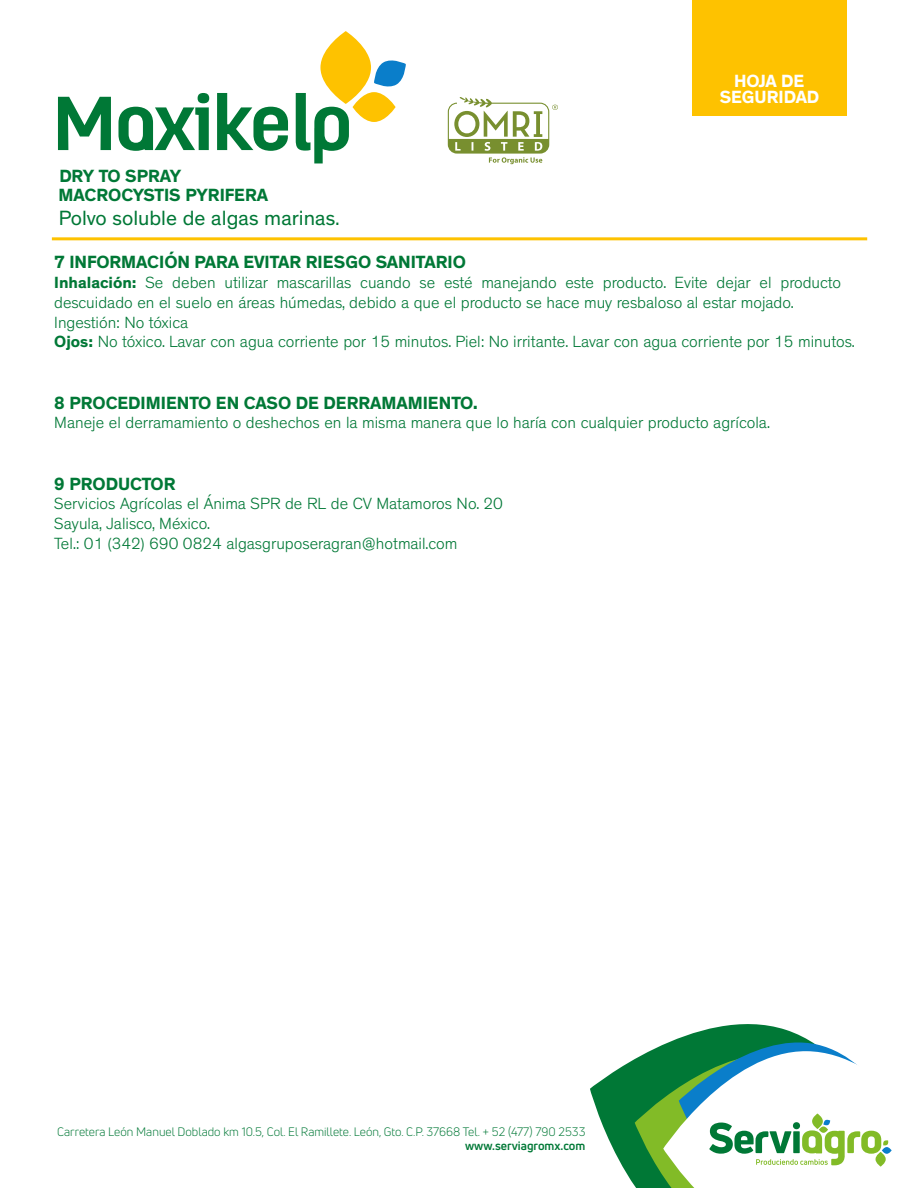
<style>
.page{position:relative;width:918px;height:1188px;background:#fff}
.page>*{position:absolute;margin:0;border:0;box-sizing:border-box;transform-origin:0 0}
.t1{font:21px "Theinhardt";color:#007836}
.t2{font:700 18px "Theinhardt";color:#007836}
.t3{font:700 18px/15.6px "Theinhardt";letter-spacing:-.005em;color:#fff;text-align:center}
.t4{font:300 16.5px/19.8px "Theinhardt";color:#007836}
.t5{font:12px "Uni Neue";color:#007836}
.t6{font:700 12px "Uni Neue";color:#007836}
.s1{font-weight:700}
</style>
<div class="page">
<div style="left:692px;top:0;width:155px;height:115px;background:#fec200"></div>
<hr style="left:52px;top:237px;width:815px;height:3px;background:#fec200">
<svg style="left:448px;top:97px;width:110px;height:67px"></svg>
<svg style="left:58px;top:97px;width:53px;height:53px"></svg>
<svg style="left:217px;top:93px;width:71px;height:58px"></svg>
<svg style="left:118px;top:93px;width:91px;height:58px"></svg>
<svg style="left:296px;top:93px;width:53px;height:70px"></svg>
<svg style="left:374px;top:60px;width:32px;height:27px"></svg>
<svg style="left:320px;top:31px;width:51px;height:73px;fill:#fec200"></svg>
<svg style="left:353px;top:92px;width:43px;height:30px"></svg>
<svg style="left:590px;top:1024px;width:196px;height:163px"></svg>
<svg style="left:635px;top:1030px;width:257px;height:158px"></svg>
<p class="t2" style="left:59px;top:164px;width:124px">DRY TO SPRAY</p>
<p class="t2" style="left:59px;top:184px;width:211px">MACROCYSTIS PYRIFERA</p>
<p class="t1" style="left:59px;top:206px;width:282px">Polvo soluble de algas marinas.</p>
<p class="t3" style="left:720px;top:74px;width:101px">HOJA DE<br>SEGURIDAD</p>
<p class="t2" style="left:54px;top:251px;width:413px">7 INFORMACIÓN PARA EVITAR RIESGO SANITARIO</p>
<p class="t4" style="left:54px;top:273px;width:802px"><span class="s1">Inhalación:</span> Se deben utilizar mascarillas cuando se esté manejando este producto. Evite dejar el producto descuidado en el suelo en áreas húmedas, debido a que el producto se hace muy resbaloso al estar mojado.<br>Ingestión: No tóxica<br><span class="s1">Ojos:</span> No tóxico. Lavar con agua corriente por 15 minutos. Piel: No irritante. Lavar con agua corriente por 15 minutos.</p>
<p class="t2" style="left:54px;top:391px;width:425px">8 PROCEDIMIENTO EN CASO DE DERRAMAMIENTO.</p>
<p class="t4" style="left:54px;top:413px;width:717px">Maneje el derramamiento o deshechos en la misma manera que lo haría con cualquier producto agrícola.</p>
<p class="t2" style="left:54px;top:472px;width:123px">9 PRODUCTOR</p>
<p class="t4" style="left:54px;top:494px;width:450px">Servicios Agrícolas el Ánima SPR de RL de CV Matamoros No. 20<br>Sayula, Jalisco, México.<br>Tel.: 01 (342) 690 0824 algasgruposeragran@hotmail.com</p>
<p class="t5" style="left:57px;top:1125px;width:530px">Carretera León Manuel Doblado km 10.5, Col. El Ramillete. León, Gto. C.P. 37668 Tel. + 52 (477) 790 2533</p>
<p class="t6" style="left:465px;top:1139px;width:122px">www.serviagromx.com</p>
</div>
